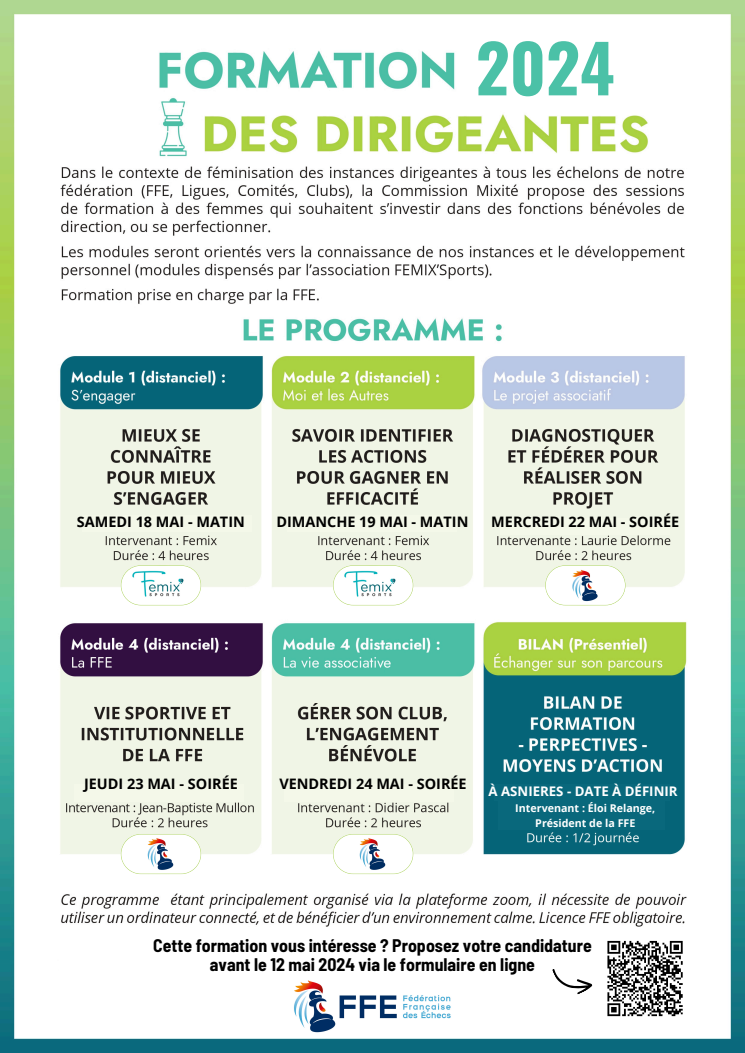
<style>
.page{position:relative;width:745px;height:1053px;background:#fff}
.page>*{position:absolute;margin:0;border:0;box-sizing:border-box;transform-origin:0 0}
.t1{font:700 66px "Oswald";color:#4bc1a7}
.t2{font:700 semi-condensed 17.8px/18.6px "Barlow";color:#000;text-align:center}
.t3{font:700 14.44px "Open Sans";color:#000}
.t4{font:700 13.24px "Open Sans";color:#fff}
.t5{font:700 10.68px "Open Sans";color:#fff}
</style>
<div class="page">
<img style="left:0;top:0;width:744px;height:1052px">
<img style="left:291px;top:978px;width:163px;height:55px">
<svg style="left:333px;top:565px;width:80px;height:40px"></svg>
<svg style="left:545px;top:565px;width:80px;height:40px"></svg>
<svg style="left:121px;top:565px;width:80px;height:40px"></svg>
<svg style="left:333px;top:834px;width:80px;height:40px"></svg>
<svg style="left:121px;top:834px;width:80px;height:40px"></svg>
<div style="left:82px;top:515px;width:170px;height:16px;background:#f4f8e9"></div>
<div style="left:287px;top:515px;width:170px;height:16px;background:#f4f8e9"></div>
<div style="left:500px;top:518px;width:170px;height:16px;background:#f4f8e9"></div>
<div style="left:74px;top:783px;width:170px;height:18px;background:#f4f8e9"></div>
<div style="left:284px;top:783px;width:170px;height:18px;background:#f4f8e9"></div>
<div style="left:494px;top:784px;width:176px;height:16px;background:#09687c"></div>
<div style="left:498px;top:800px;width:166px;height:30px;background:#09687c"></div>
<div style="left:59px;top:930px;width:648px;height:48px;background:#fff"></div>
<div style="left:603px;top:937px;width:83px;height:82px;background:#fff"></div>
<svg style="left:607px;top:940px;width:76px;height:76px"></svg>
<svg style="left:551px;top:969px;width:42px;height:31px"></svg>
<p class="t1" style="left:475px;top:17px;width:140px">2024</p>
<h3 class="t3" style="left:77px;top:512px;width:169px">SAMEDI 18 MAI - MATIN</h3>
<p class="t3" style="left:276px;top:512px;width:193px">DIMANCHE 19 MAI - MATIN</p>
<h3 class="t3" style="left:491px;top:512px;width:189px">MERCREDI 22 MAI - SOIRÉE</h3>
<p class="t3" style="left:84px;top:773px;width:155px">JEUDI 23 MAI - SOIRÉE</p>
<h3 class="t3" style="left:279px;top:773px;width:189px">VENDREDI 24 MAI - SOIRÉE</h3>
<p class="t4" style="left:488px;top:781px;width:190px">À ASNIERES - DATE À DÉFINIR</p>
<h2 class="t5" style="left:515px;top:800px;width:141px">Intervenant : Éloi Relange,</h2>
<p class="t5" style="left:535px;top:815px;width:102px">Président de la FFE</p>
<p class="t2" style="left:153px;top:935px;width:440px">Cette formation vous intéresse ? Proposez votre candidature avant le 12 mai 2024 via le formulaire en ligne</p>
</div>
